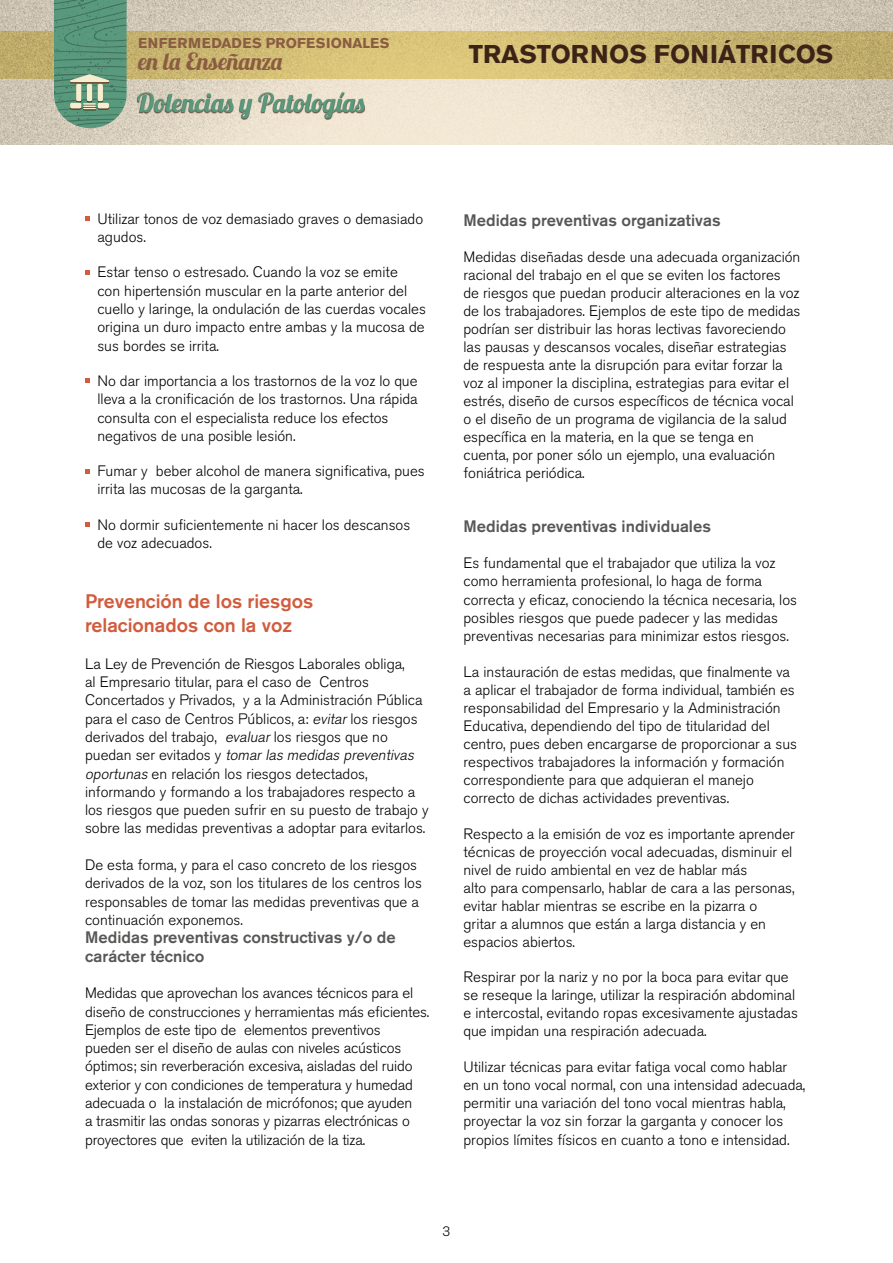
<style>
.page{position:relative;width:893px;height:1263px;background:#fff}
.page>*{position:absolute;margin:0;border:0;box-sizing:border-box;transform-origin:0 0}
.t1{font:26.25px "Lobster 1.3";color:#59997d}
.t2{font:700 25.5px "Akzidenz Grotesk BE";color:#3b2417}
.t3{font:23.7px "Lobster 1.3";color:#8a5c42}
.t4{font:500 19.5px/23.7px "Akzidenz Grotesk BE";color:#d15c3d}
.t5{font:500 16.5px/18.3px "Akzidenz Grotesk BE";color:#575756}
.t6{font:300 15px/18px "Akzidenz Grotesk BE";color:#000}
.t7{font:700 14.1px "Akzidenz Grotesk BE";letter-spacing:.04em;color:#8a5c42}
.t8{font:300 13.5px "Akzidenz Grotesk BE";color:#000}
.s1{font-style:italic}
</style>
<div class="page">
<img style="left:0;top:0;width:893px;height:145px">
<svg style="left:54px;top:0;width:73px;height:128px;background:#679a7f"></svg>
<div style="left:137px;top:93px;width:228px;height:27px;background:#3b2417;opacity:.75"></div>
<svg style="left:85px;top:217px;width:4px;height:4px"></svg>
<svg style="left:85px;top:270px;width:4px;height:4px"></svg>
<svg style="left:85px;top:379px;width:4px;height:4px"></svg>
<svg style="left:85px;top:469px;width:4px;height:4px"></svg>
<svg style="left:85px;top:522px;width:4px;height:5px"></svg>
<p class="t7" style="left:138px;top:35px;width:188px">ENFERMEDADES PROFESIONA</p>
<p class="t7" style="left:362px;top:35px;width:28px">LES</p>
<h3 class="t3" style="left:138px;top:47px;width:146px">en la Enseñanza</h3>
<h1 class="t1" style="left:137px;top:86px;width:230px">Dolencias y Patologías</h1>
<h2 class="t2" style="left:469px;top:39px;width:366px">TRASTORNOS FONIÁTRICOS</h2>
<p class="t6" style="left:97px;top:210px;width:327px">Utilizar tonos de voz demasiado graves o demasiado agudos.</p>
<p class="t6" style="left:97px;top:263px;width:330px">Estar tenso o estresado. Cuando la voz se emite<br>con hipertensión muscular en la parte anterior del cuello y laringe, la ondulación de las cuerdas vocales origina un duro impacto entre ambas y la mucosa de sus bordes se irrita.</p>
<p class="t6" style="left:97px;top:372px;width:322px">No dar importancia a los trastornos de la voz lo que lleva a la cronificación de los trastornos. Una rápida consulta con el especialista reduce los efectos negativos de una posible lesión.</p>
<p class="t6" style="left:97px;top:462px;width:329px">Fumar y beber alcohol de manera significativa, pues irrita las mucosas de la garganta.</p>
<p class="t6" style="left:97px;top:516px;width:314px">No dormir suficientemente ni hacer los descansos de voz adecuados.</p>
<h3 class="t4" style="left:85px;top:590px;width:230px">Prevención de los riesgos relacionados con la voz</h3>
<p class="t6" style="left:85px;top:655px;width:345px">La Ley de Prevención de Riesgos Laborales obliga,<br>al Empresario titular, para el caso de Centros Concertados y Privados, y a la Administración Pública para el caso de Centros Públicos, a: <span class="s1">evitar</span> los riesgos derivados del trabajo, <span class="s1">evaluar</span> los riesgos que no<br>p u e d a n s e r ev i tad o s y <span class="s1">tomar las medidas preventivas oportunas</span> en relación los riesgos detectados, informando y formando a los trabajadores respecto a los riesgos que pueden sufrir en su puesto de trabajo y sobre las medidas preventivas a adoptar para evitarlos.</p>
<p class="t6" style="left:85px;top:856px;width:338px">De esta forma, y para el caso concreto de los riesgos derivados de la voz, son los titulares de los centros los responsables de tomar las medidas preventivas que a continuación exponemos.</p>
<p class="t5" style="left:85px;top:928px;width:312px">Medidas preventivas constructivas y/o de carácter técnico</p>
<p class="t6" style="left:85px;top:984px;width:346px">Medidas que aprovechan los avances técnicos para el diseño de construcciones y herramientas más eficientes.<br>Ejemplos de este tipo de elementos preventivos pueden ser el diseño de aulas con niveles acústicos óptimos; sin reverberación excesiva, aisladas del ruido exterior y con condiciones de temperatura y humedad adecuada o la instalación de micrófonos; que ayuden<br>a trasmitir las ondas sonoras y pizarras electrónicas o proyectores que eviten la utilización de la tiza.</p>
<p class="t5" style="left:463px;top:211px;width:259px">Medidas preventivas organizativas</p>
<p class="t6" style="left:463px;top:248px;width:338px">Medidas diseñadas desde una adecuada organización racional del trabajo en el que se eviten los factores<br>de riesgos que puedan producir alteraciones en la voz de los trabajadores. Ejemplos de este tipo de medidas podrían ser distribuir las horas lectivas favoreciendo las pausas y descansos vocales, diseñar estrategias de respuesta ante la disrupción para evitar forzar la voz al imponer la disciplina, estrategias para evitar el estrés, diseño de cursos específicos de técnica vocal o el diseño de un programa de vigilancia de la salud específica en la materia, en la que se tenga en cuenta, por poner sólo un ejemplo, una evaluación foniátrica periódica.</p>
<p class="t5" style="left:463px;top:517px;width:249px">Medidas preventivas individuales</p>
<p class="t6" style="left:463px;top:554px;width:335px">Es fundamental que el trabajador que utiliza la voz como herramienta profesional, lo haga de forma correcta y eficaz, conociendo la técnica necesaria, los posibles riesgos que puede padecer y las medidas preventivas necesarias para minimizar estos riesgos.</p>
<p class="t6" style="left:463px;top:663px;width:335px">La instauración de estas medidas, que finalmente va a aplicar el trabajador de forma individual, también es responsabilidad del Empresario y la Administración Educativa, dependiendo del tipo de titularidad del centro, pues deben encargarse de proporcionar a sus respectivos trabajadores la información y formación correspondiente para que adquieran el manejo correcto de dichas actividades preventivas.</p>
<p class="t6" style="left:463px;top:825px;width:333px">Respecto a la emisión de voz es importante aprender técnicas de proyección vocal adecuadas, disminuir el nivel de ruido ambiental en vez de hablar más<br>alto para compensarlo, hablar de cara a las personas, evitar hablar mientras se escribe en la pizarra o<br>gritar a alumnos que están a larga distancia y en espacios abiertos.</p>
<p class="t6" style="left:463px;top:968px;width:336px">Respirar por la nariz y no por la boca para evitar que se reseque la laringe, utilizar la respiración abdominal e intercostal, evitando ropas excesivamente ajustadas que impidan una respiración adecuada.</p>
<p class="t6" style="left:463px;top:1058px;width:343px">Utilizar técnicas para evitar fatiga vocal como hablar en un tono vocal normal, con una intensidad adecuada, permitir una variación del tono vocal mientras habla, proyectar la voz sin forzar la garganta y conocer los propios límites físicos en cuanto a tono e intensidad.</p>
<p class="t8" style="left:443px;top:1224px;width:9px">3</p>
</div>
